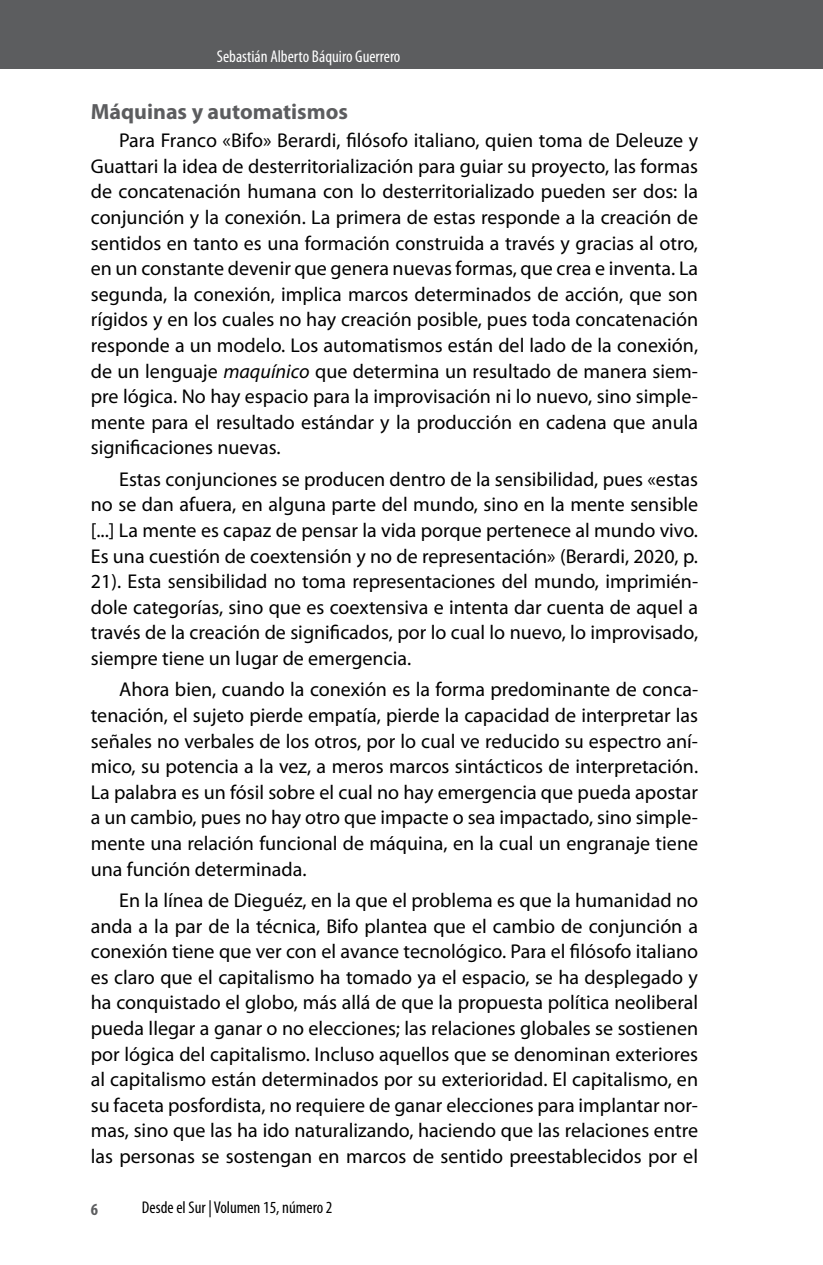
<style>
.page{position:relative;width:823px;height:1265px;background:#fff}
.page>*{position:absolute;margin:0;border:0;box-sizing:border-box;transform-origin:0 0}
.t1{font:700 22px "Myriad Pro";color:#5c5d5f}
.t2{font:20px/25.6px "Myriad Pro";color:#000;text-align:justify}
.t3{font:condensed 17px "Myriad Pro";color:#fff}
.t4{font:condensed 17px "Myriad Pro";color:#000}
.t5{font:700 condensed 17px "Myriad Pro";color:#5c5d5f}
.s1{font-style:italic}
</style>
<div class="page">
<div style="left:0;top:0;width:822px;height:68px;background:#5c5d5f"></div>
<p class="t3" style="left:217px;top:46px;width:185px">Sebastián Alberto Báquiro Guerrero</p>
<p class="t1" style="left:91px;top:97px;width:258px">Máquinas y automatismos</p>
<p class="t2" style="left:91px;top:127px;width:608px;text-indent:28px">Para Franco «Bifo» Berardi, filósofo italiano, quien toma de Deleuze y Guattari la idea de desterritorialización para guiar su proyecto, las formas de concatenación humana con lo desterritorializado pueden ser dos: la conjunción y la conexión. La primera de estas responde a la creación de sentidos en tanto es una formación construida a través y gracias al otro, en un constante devenir que genera nuevas formas, que crea e inventa. La segunda, la conexión, implica marcos determinados de acción, que son rígidos y en los cuales no hay creación posible, pues toda concatenación responde a un modelo. Los automatismos están del lado de la conexión, de un lenguaje <span class="s1">maquínico</span> que determina un resultado de manera siem&shy;pre lógica. No hay espacio para la improvisación ni lo nuevo, sino simple&shy;mente para el resultado estándar y la producción en cadena que anula significaciones nuevas.</p>
<p class="t2" style="left:91px;top:466px;width:608px;text-indent:28px">Estas conjunciones se producen dentro de la sensibilidad, pues «estas no se dan afuera, en alguna parte del mundo, sino en la mente sensible [...] La mente es capaz de pensar la vida porque pertenece al mundo vivo.<br>Es una cuestión de coextensión y no de representación» (Berardi, 2020, p.<br>21). Esta sensibilidad no toma representaciones del mundo, imprimién&shy;dole categorías, sino que es coextensiva e intenta dar cuenta de aquel a través de la creación de significados, por lo cual lo nuevo, lo improvisado, siempre tiene un lugar de emergencia.</p>
<p class="t2" style="left:91px;top:676px;width:608px;text-indent:28px">Ahora bien, cuando la conexión es la forma predominante de conca&shy;tenación, el sujeto pierde empatía, pierde la capacidad de interpretar las señales no verbales de los otros, por lo cual ve reducido su espectro aní&shy;mico, su potencia a la vez, a meros marcos sintácticos de interpretación.<br>La palabra es un fósil sobre el cual no hay emergencia que pueda apostar a un cambio, pues no hay otro que impacte o sea impactado, sino simple&shy;mente una relación funcional de máquina, en la cual un engranaje tiene una función determinada.</p>
<p class="t2" style="left:91px;top:887px;width:608px;text-indent:28px">En la línea de Dieguéz, en la que el problema es que la humanidad no anda a la par de la técnica, Bifo plantea que el cambio de conjunción a conexión tiene que ver con el avance tecnológico. Para el filósofo italiano es claro que el capitalismo ha tomado ya el espacio, se ha desplegado y ha conquistado el globo, más allá de que la propuesta política neoliberal pueda llegar a ganar o no elecciones; las relaciones globales se sostienen por lógica del capitalismo. Incluso aquellos que se denominan exteriores al capitalismo están determinados por su exterioridad. El capitalismo, en su faceta posfordista, no requiere de ganar elecciones para implantar nor&shy;mas, sino que las ha ido naturalizando, haciendo que las relaciones entre las personas se sostengan en marcos de sentido preestablecidos por el</p>
<p class="t5" style="left:91px;top:1198px;width:9px">6</p>
<p class="t4" style="left:142px;top:1196px;width:192px">Desde el Sur | Volumen 15, número 2</p>
</div>
